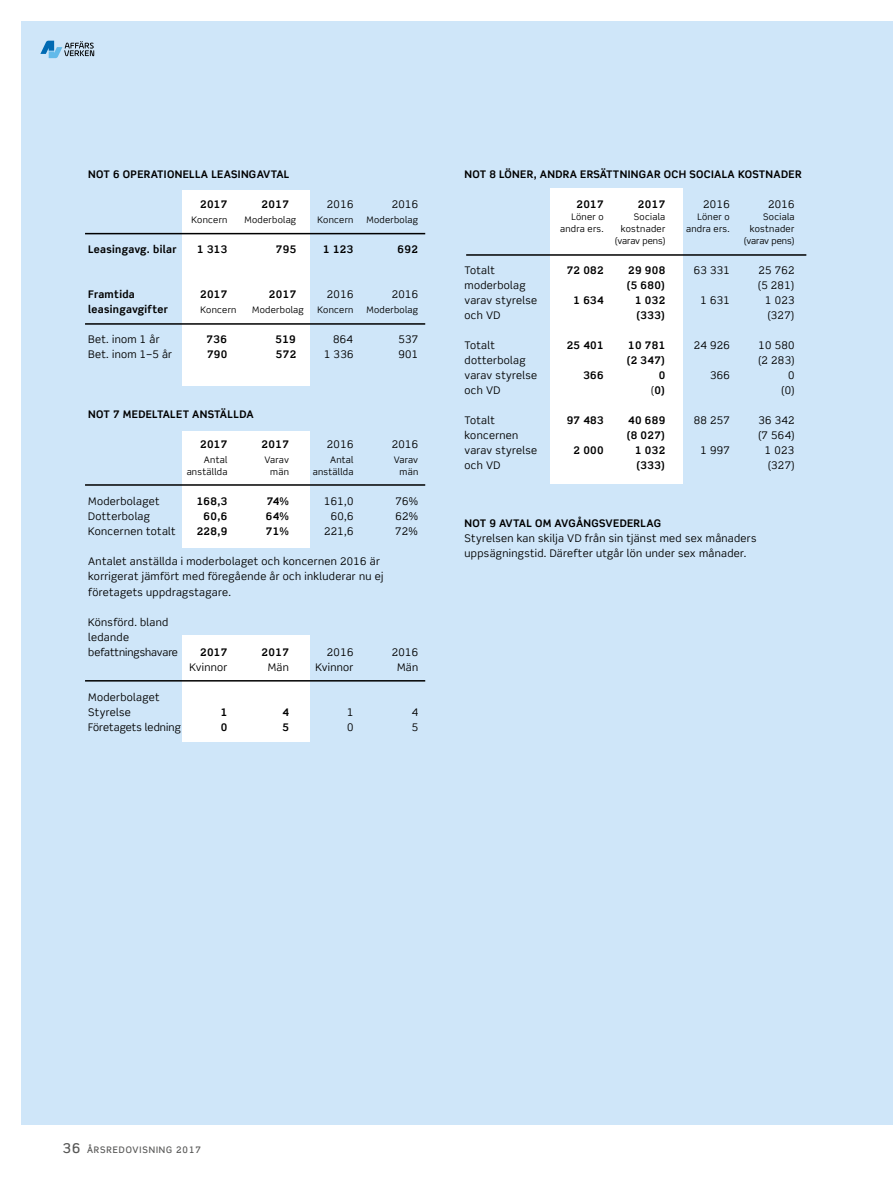
<style>
.page{position:relative;width:893px;height:1191px;background:#fff}
.page>*{position:absolute;margin:0;border:0;box-sizing:border-box;transform-origin:0 0}
.t1{font:10.5px/15px "Scene Std";letter-spacing:.03em;color:#000}
.t2{font:700 10.5px "Scene Std";letter-spacing:.03em;color:#000}
.t3{font:10.5px/15px "Scene Std";color:#000}
.t4{font:10.5px "Scene Std";letter-spacing:.01em;color:#000}
.t5{font:9px "Scene Std";letter-spacing:.03em;color:#000}
.t6{font:9px "Scene Std";color:#000}
.t7{font:500 9px "Scene Std";letter-spacing:.1em;color:#575756}
.s1{font-weight:400}
.s2{font-size:13.5px}
</style>
<div class="page">
<div style="left:21px;top:21px;width:872px;height:1104px;background:#cfe6f9"></div>
<svg style="left:40px;top:41px;width:54px;height:17px"></svg>
<div style="left:182px;top:190px;width:128px;height:196px;background:#fff"></div>
<div style="left:182px;top:431px;width:128px;height:117px;background:#fff"></div>
<div style="left:182px;top:635px;width:128px;height:107px;background:#fff"></div>
<div style="left:550px;top:188px;width:132px;height:295px;background:#fff"></div>
<hr style="left:85px;top:233px;width:340px;height:1px;background:#000">
<hr style="left:85px;top:323px;width:340px;height:2px;background:#000">
<hr style="left:85px;top:484px;width:340px;height:2px;background:#000">
<hr style="left:85px;top:680px;width:340px;height:1px;background:#000">
<hr style="left:466px;top:254px;width:340px;height:2px;background:#000">
<p class="t2" style="left:88px;top:168px;width:203px">NOT 6 OPERATIONELLA LEASINGAVTAL</p>
<p class="t2" style="left:200px;top:198px;width:29px">2017</p>
<p class="t2" style="left:262px;top:198px;width:29px">2017</p>
<p class="t1" style="left:327px;top:197px;width:28px">2016</p>
<p class="t1" style="left:392px;top:197px;width:28px">2016</p>
<p class="t5" style="left:192px;top:214px;width:37px">Koncern</p>
<p class="t5" style="left:245px;top:214px;width:53px">Moderbolag</p>
<p class="t5" style="left:318px;top:214px;width:37px">Koncern</p>
<p class="t5" style="left:366px;top:214px;width:53px">Moderbolag</p>
<p class="t2" style="left:88px;top:243px;width:90px">Leasingavg. bilar</p>
<p class="t2" style="left:197px;top:243px;width:32px">1 313</p>
<p class="t2" style="left:276px;top:243px;width:22px">795</p>
<p class="t2" style="left:323px;top:243px;width:32px">1 123</p>
<p class="t2" style="left:398px;top:243px;width:22px">692</p>
<p class="t2" style="left:88px;top:288px;width:48px">Framtida</p>
<p class="t2" style="left:200px;top:288px;width:29px">2017</p>
<p class="t2" style="left:269px;top:288px;width:29px">2017</p>
<p class="t1" style="left:327px;top:287px;width:28px">2016</p>
<p class="t1" style="left:392px;top:287px;width:28px">2016</p>
<p class="t2" style="left:88px;top:303px;width:81px">leasingavgifter</p>
<p class="t5" style="left:201px;top:304px;width:37px">Koncern</p>
<p class="t5" style="left:252px;top:304px;width:53px">Moderbolag</p>
<p class="t5" style="left:318px;top:304px;width:37px">Koncern</p>
<p class="t5" style="left:366px;top:304px;width:53px">Moderbolag</p>
<p class="t1" style="left:88px;top:332px;width:73px">Bet. inom 1 år</p>
<p class="t2" style="left:207px;top:333px;width:22px">736</p>
<p class="t2" style="left:275px;top:333px;width:22px">519</p>
<p class="t1" style="left:333px;top:332px;width:21px">864</p>
<p class="t1" style="left:398px;top:332px;width:21px">537</p>
<p class="t1" style="left:88px;top:347px;width:85px">Bet. inom 1–5 år</p>
<p class="t2" style="left:207px;top:348px;width:22px">790</p>
<p class="t2" style="left:276px;top:348px;width:22px">572</p>
<p class="t1" style="left:324px;top:347px;width:31px">1 336</p>
<p class="t1" style="left:398px;top:347px;width:21px">901</p>
<p class="t2" style="left:88px;top:408px;width:167px">NOT 7 MEDELTALET ANSTÄLLDA</p>
<p class="t2" style="left:200px;top:438px;width:29px">2017</p>
<p class="t2" style="left:262px;top:438px;width:29px">2017</p>
<p class="t1" style="left:327px;top:437px;width:28px">2016</p>
<p class="t1" style="left:392px;top:437px;width:28px">2016</p>
<p class="t5" style="left:204px;top:454px;width:25px">Antal</p>
<p class="t5" style="left:265px;top:454px;width:26px">Varav</p>
<p class="t5" style="left:330px;top:454px;width:25px">Antal</p>
<p class="t5" style="left:394px;top:454px;width:26px">Varav</p>
<p class="t5" style="left:187px;top:466px;width:42px">anställda</p>
<p class="t5" style="left:270px;top:466px;width:20px">män</p>
<p class="t5" style="left:313px;top:466px;width:42px">anställda</p>
<p class="t5" style="left:400px;top:466px;width:20px">män</p>
<p class="t1" style="left:88px;top:494px;width:73px">Moderbolaget</p>
<p class="t2" style="left:197px;top:495px;width:32px">168,3</p>
<p class="t2" style="left:267px;top:495px;width:24px">74%</p>
<p class="t1" style="left:324px;top:494px;width:31px">161,0</p>
<p class="t1" style="left:396px;top:494px;width:24px">76%</p>
<p class="t1" style="left:88px;top:509px;width:63px">Dotterbolag</p>
<p class="t2" style="left:204px;top:510px;width:25px">60,6</p>
<p class="t2" style="left:266px;top:510px;width:25px">64%</p>
<p class="t1" style="left:331px;top:509px;width:24px">60,6</p>
<p class="t1" style="left:396px;top:509px;width:24px">62%</p>
<p class="t1" style="left:88px;top:524px;width:89px">Koncernen totalt</p>
<p class="t2" style="left:197px;top:525px;width:32px">228,9</p>
<p class="t2" style="left:266px;top:525px;width:25px">71%</p>
<p class="t1" style="left:324px;top:524px;width:31px">221,6</p>
<p class="t1" style="left:395px;top:524px;width:24px">72%</p>
<p class="t1" style="left:88px;top:554px;width:297px">Antalet anställda i moderbolaget och koncernen 2016 är korrigerat jämfört med föregående år och inkluderar nu ej företagets uppdragstagare.</p>
<p class="t3" style="left:88px;top:614px;width:91px">Könsförd. bland ledande befattningshavare</p>
<p class="t2" style="left:200px;top:645px;width:29px">2017</p>
<p class="t2" style="left:262px;top:645px;width:29px">2017</p>
<p class="t1" style="left:327px;top:644px;width:28px">2016</p>
<p class="t1" style="left:392px;top:644px;width:28px">2016</p>
<p class="t1" style="left:189px;top:659px;width:39px">Kvinnor</p>
<p class="t1" style="left:268px;top:659px;width:23px">Män</p>
<p class="t1" style="left:315px;top:659px;width:39px">Kvinnor</p>
<p class="t1" style="left:397px;top:659px;width:23px">Män</p>
<p class="t1" style="left:88px;top:689px;width:73px">Moderbolaget<br>Styrelse</p>
<p class="t2" style="left:221px;top:705px;width:8px">1</p>
<p class="t2" style="left:282px;top:705px;width:8px">4</p>
<p class="t1" style="left:347px;top:704px;width:8px">1</p>
<p class="t1" style="left:412px;top:704px;width:8px">4</p>
<p class="t4" style="left:88px;top:720px;width:94px">Företagets ledning</p>
<p class="t2" style="left:221px;top:720px;width:8px">0</p>
<p class="t2" style="left:282px;top:720px;width:8px">5</p>
<p class="t1" style="left:347px;top:719px;width:8px">0</p>
<p class="t1" style="left:412px;top:719px;width:8px">5</p>
<p class="t2" style="left:465px;top:168px;width:339px">NOT 8 LÖNER, ANDRA ERSÄTTNINGAR OCH SOCIALA KOSTNADER</p>
<p class="t2" style="left:576px;top:198px;width:29px">2017</p>
<p class="t2" style="left:638px;top:198px;width:29px">2017</p>
<p class="t1" style="left:703px;top:197px;width:28px">2016</p>
<p class="t1" style="left:768px;top:197px;width:28px">2016</p>
<p class="t5" style="left:571px;top:211px;width:34px">Löner o</p>
<p class="t5" style="left:634px;top:211px;width:33px">Sociala</p>
<p class="t5" style="left:697px;top:211px;width:34px">Löner o</p>
<p class="t5" style="left:763px;top:211px;width:33px">Sociala</p>
<p class="t5" style="left:560px;top:223px;width:45px">andra ers.</p>
<p class="t5" style="left:621px;top:223px;width:46px">kostnader</p>
<p class="t5" style="left:686px;top:223px;width:45px">andra ers.</p>
<p class="t5" style="left:750px;top:223px;width:46px">kostnader</p>
<p class="t6" style="left:615px;top:235px;width:52px">(varav pens)</p>
<p class="t6" style="left:744px;top:235px;width:52px">(varav pens)</p>
<p class="t1" style="left:465px;top:263px;width:32px">Totalt</p>
<p class="t2" style="left:567px;top:264px;width:39px">72 082</p>
<p class="t2" style="left:628px;top:264px;width:39px">29 908</p>
<p class="t1" style="left:694px;top:263px;width:38px">63 331</p>
<p class="t1" style="left:758px;top:263px;width:38px">25 762</p>
<p class="t1" style="left:465px;top:278px;width:63px">moderbolag</p>
<p class="t2" style="left:626px;top:279px;width:40px">(5 680)</p>
<p class="t1" style="left:758px;top:278px;width:38px">(5 281)</p>
<p class="t1" style="left:465px;top:293px;width:74px">varav styrelse</p>
<p class="t2" style="left:574px;top:294px;width:32px">1 634</p>
<p class="t2" style="left:635px;top:294px;width:32px">1 032</p>
<p class="t1" style="left:700px;top:293px;width:31px">1 631</p>
<p class="t1" style="left:765px;top:293px;width:31px">1 023</p>
<p class="t1" style="left:465px;top:308px;width:37px">och VD</p>
<p class="t2" style="left:636px;top:309px;width:31px">(333)</p>
<p class="t1" style="left:767px;top:308px;width:28px">(327)</p>
<p class="t1" style="left:465px;top:338px;width:32px">Totalt</p>
<p class="t2" style="left:567px;top:339px;width:39px">25 401</p>
<p class="t2" style="left:628px;top:339px;width:39px">10 781</p>
<p class="t1" style="left:694px;top:338px;width:38px">24 926</p>
<p class="t1" style="left:758px;top:338px;width:38px">10 580</p>
<p class="t1" style="left:465px;top:353px;width:63px">dotterbolag</p>
<p class="t2" style="left:626px;top:354px;width:40px">(2 347)</p>
<p class="t1" style="left:758px;top:353px;width:38px">(2 283)</p>
<p class="t1" style="left:465px;top:368px;width:74px">varav styrelse</p>
<p class="t2" style="left:583px;top:369px;width:22px">366</p>
<p class="t2" style="left:659px;top:369px;width:8px">0</p>
<p class="t1" style="left:710px;top:368px;width:21px">366</p>
<p class="t1" style="left:788px;top:368px;width:8px">0</p>
<p class="t1" style="left:465px;top:383px;width:37px">och VD</p>
<p class="t2" style="left:651px;top:384px;width:16px"><span class="s1">(</span>0)</p>
<p class="t1" style="left:781px;top:383px;width:15px">(0)</p>
<p class="t1" style="left:465px;top:413px;width:32px">Totalt</p>
<p class="t2" style="left:567px;top:414px;width:39px">97 483</p>
<p class="t2" style="left:628px;top:414px;width:39px">40 689</p>
<p class="t1" style="left:694px;top:413px;width:38px">88 257</p>
<p class="t1" style="left:758px;top:413px;width:38px">36 342</p>
<p class="t1" style="left:465px;top:428px;width:55px">koncernen</p>
<p class="t2" style="left:626px;top:429px;width:40px">(8 027)</p>
<p class="t1" style="left:758px;top:428px;width:38px">(7 564)</p>
<p class="t1" style="left:465px;top:443px;width:74px">varav styrelse</p>
<p class="t2" style="left:574px;top:444px;width:32px">2 000</p>
<p class="t2" style="left:635px;top:444px;width:32px">1 032</p>
<p class="t1" style="left:700px;top:443px;width:31px">1 997</p>
<p class="t1" style="left:765px;top:443px;width:31px">1 023</p>
<p class="t1" style="left:465px;top:458px;width:37px">och VD</p>
<p class="t2" style="left:636px;top:459px;width:31px">(333)</p>
<p class="t1" style="left:768px;top:458px;width:28px">(327)</p>
<p class="t2" style="left:465px;top:517px;width:198px">NOT 9 AVTAL OM AVGÅNGSVEDERLAG</p>
<p class="t1" style="left:465px;top:531px;width:293px">Styrelsen kan skilja VD från sin tjänst med sex månaders uppsägningstid. Därefter utgår lön under sex månader.</p>
<p class="t7" style="left:63px;top:1143px;width:140px"><span class="s2">36</span> ÅRSREDOVISNING 2017</p>
</div>
